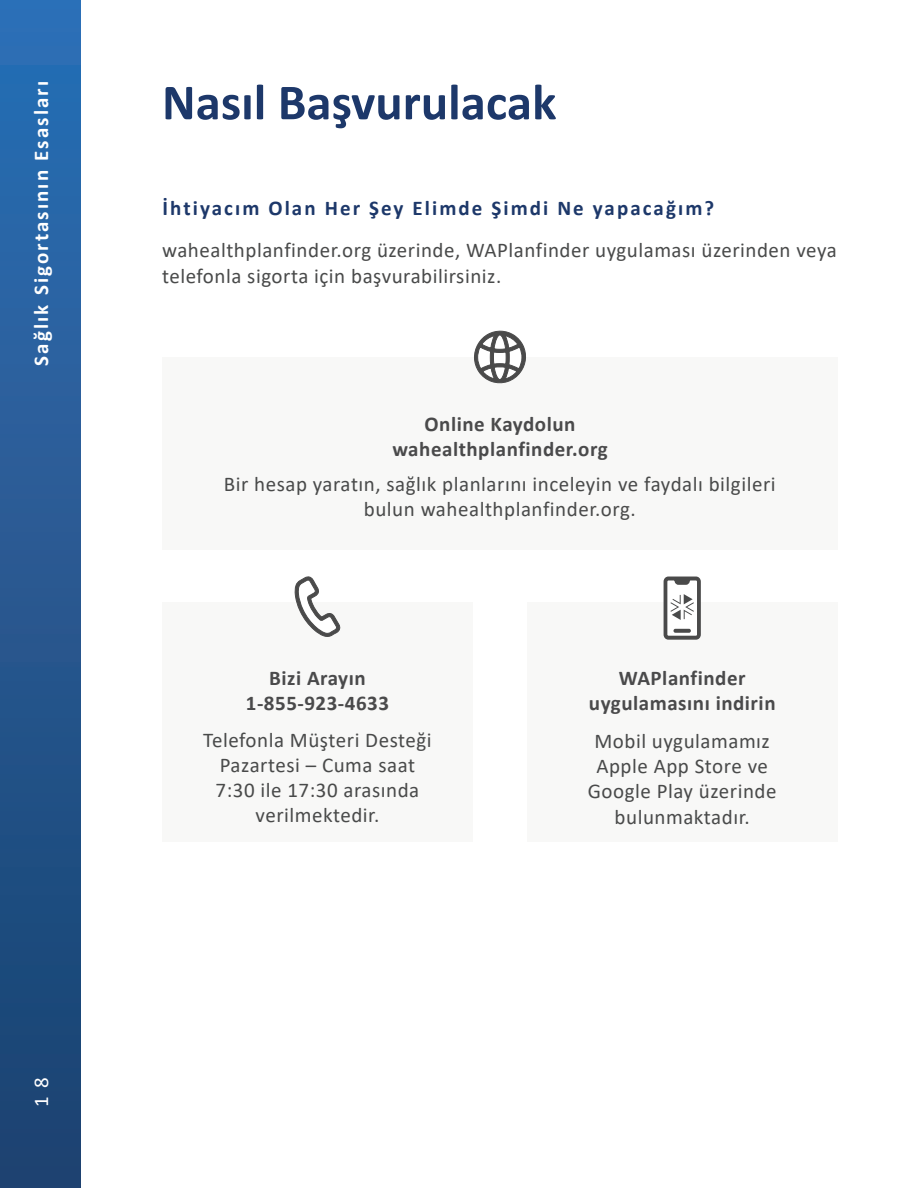
<style>
.page{position:relative;width:918px;height:1188px;background:#fff}
.page>*{position:absolute;margin:0;border:0;box-sizing:border-box;transform-origin:0 0}
.t1{font:700 51px "Calibri";color:#1d386a}
.t2{font:21px/25.2px "Calibri";letter-spacing:.025em;color:#494a4a;text-align:center}
.t3{font:700 21px/25.2px "Calibri";letter-spacing:.025em;color:#4a4a4b;text-align:center}
.t4{font:700 21px "Calibri";letter-spacing:.1em;color:#1d386a}
.t5{font:700 21px "Calibri";letter-spacing:.1em;color:#fff}
.t6{font:21px "Calibri";color:#fff}
</style>
<div class="page">
<div style="left:0;top:0;width:81px;height:1188px;background:linear-gradient(to bottom,#2d6fb5,#1c416e)"></div>
<div style="left:162px;top:603px;width:311px;height:239px;background:#f8f8f7"></div>
<div style="left:527px;top:603px;width:311px;height:239px;background:#f8f8f7"></div>
<svg style="left:663px;top:576px;width:38px;height:64px"></svg>
<svg style="left:295px;top:576px;width:46px;height:61px"></svg>
<div style="left:162px;top:357px;width:676px;height:193px;background:#f8f8f7"></div>
<svg style="left:474px;top:330px;width:52px;height:54px"></svg>
<p class="t5" style="left:26px;top:366px;width:286px;rotate:-90deg">Sağlık Sigortasının Esasları</p>
<p class="t6" style="left:27px;top:1107px;width:31px;rotate:-90deg">1 8</p>
<p class="t1" style="left:162px;top:66px;width:396px">Nasıl Başvurulacak</p>
<p class="t4" style="left:163px;top:193px;width:553px">İhtiyacım Olan Her Şey Elimde Şimdi Ne yapacağım?</p>
<p class="t2" style="left:162px;top:237px;width:676px;text-align:left">wahealthplanfinder.org üzerinde, WAPlanfinder uygulaması üzerinden veya telefonla sigorta için başvurabilirsiniz.</p>
<p class="t3" style="left:425px;top:411px;width:152px">Online Kaydolun</p>
<p class="t3" style="left:392px;top:437px;width:217px">wahealthplanfinder.org</p>
<p class="t2" style="left:224px;top:471px;width:553px">Bir hesap yaratın, sağlık planlarını inceleyin ve faydalı bilgileri bulun wahealthplanfinder.org.</p>
<p class="t3" style="left:269px;top:665px;width:98px">Bizi Arayın</p>
<p class="t3" style="left:246px;top:690px;width:145px">1-855-923-4633</p>
<p class="t2" style="left:203px;top:727px;width:230px">Telefonla Müşteri Desteği<br>Pazartesi – Cuma saat<br>7:30 ile 17:30 arasında verilmektedir.</p>
<p class="t3" style="left:589px;top:665px;width:188px">WAPlanfinder uygulamasını indirin</p>
<p class="t2" style="left:588px;top:728px;width:190px">Mobil uygulamamız<br>Apple App Store ve<br>Google Play üzerinde bulunmaktadır.</p>
</div>
